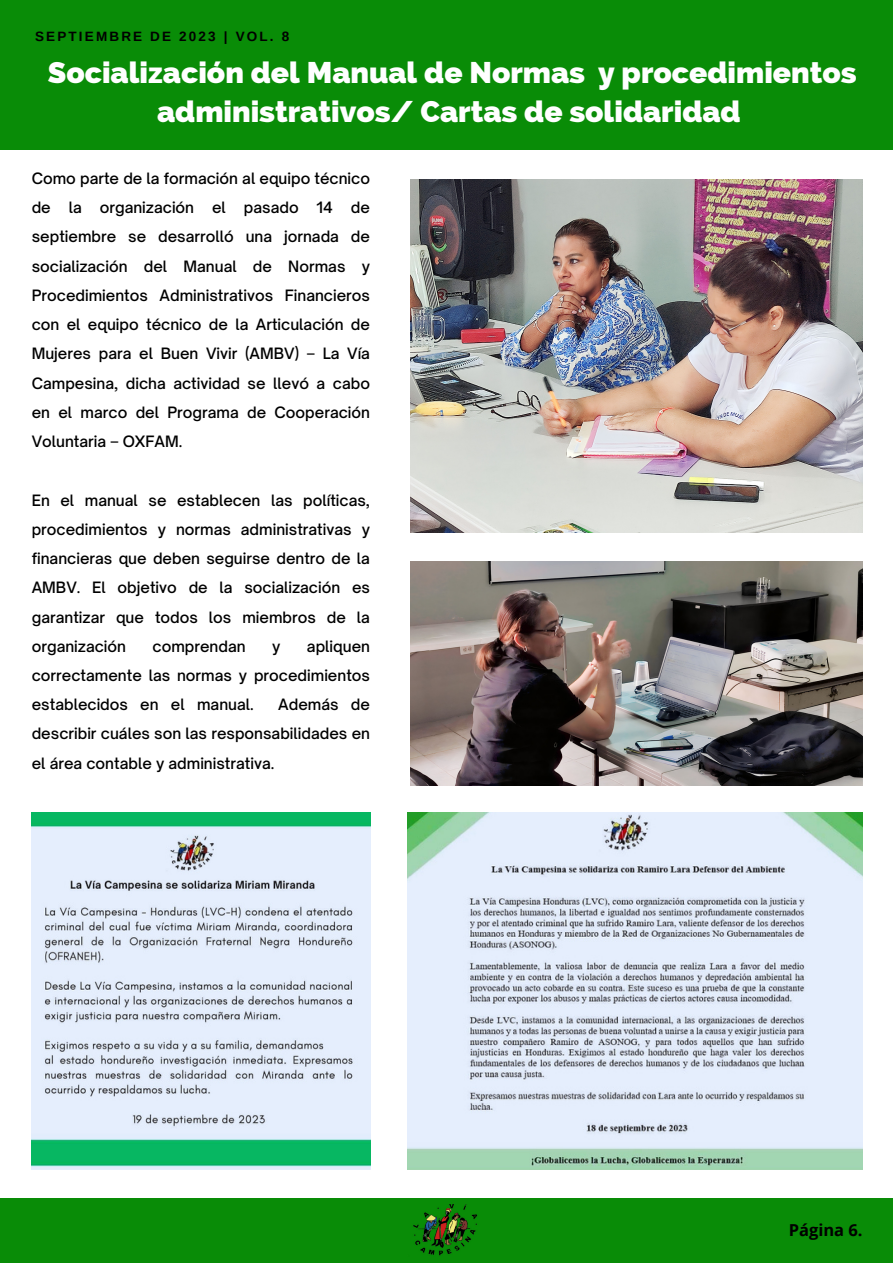
<style>
.page{position:relative;width:893px;height:1264px;background:#fff}
.page>*{position:absolute;margin:0;border:0;box-sizing:border-box;transform-origin:0 0}
.t1{font:800 30px/38.2px "Raleway";color:#fff;text-align:center}
.t2{font:700 16.5px "Open Sans";color:#000}
.t3{font:500 15px/29.2px "Open Sauce One";color:#000;text-align:justify}
.t4{font:700 13.5px "Arimo";letter-spacing:.16em;color:#000}
</style>
<div class="page">
<div style="left:0;top:1198px;width:892px;height:64px;background:#098c07"></div>
<div style="left:0;top:0;width:892px;height:149px;background:#098c07"></div>
<img style="left:413px;top:1204px;width:65px;height:52px">
<img style="left:410px;top:179px;width:452px;height:353px">
<img style="left:410px;top:561px;width:452px;height:224px">
<img style="left:407px;top:812px;width:455px;height:357px">
<img style="left:32px;top:812px;width:338px;height:357px">
<p class="t4" style="left:35px;top:29px;width:256px">SEPTIEMBRE DE 2023 | VOL. 8</p>
<p class="t1" style="left:48px;top:54px;width:810px">Socialización del Manual de Normas y procedimientos administrativos/ Cartas de solidaridad</p>
<p class="t3" style="left:32px;top:163px;width:340px">Como parte de la formación al equipo técnico de la organización el pasado 14 de septiembre se desarrolló una jornada de socialización del Manual de Normas y Procedimientos Administrativos Financieros con el equipo técnico de la Articulación de Mujeres para el Buen Vivir (AMBV) – La Vía Campesina, dicha actividad se llevó a cabo en el marco del Programa de Cooperación Voluntaria – OXFAM.</p>
<p class="t3" style="left:32px;top:485px;width:340px">En el manual se establecen las políticas, procedimientos y normas administrativas y financieras que deben seguirse dentro de la AMBV. El objetivo de la socialización es garantizar que todos los miembros de la organización</p>
<p class="t3" style="left:32px;top:631px;width:340px;text-indent:275px">apliquen correctamente las normas y procedimientos establecidos en el manual.</p>
<p class="t3" style="left:152px;top:631px;width:95px">comprendan</p>
<p class="t3" style="left:272px;top:631px;width:10px">y</p>
<p class="t3" style="left:32px;top:690px;width:340px;text-indent:246px">Además de describir cuáles son las responsabilidades en el área contable y administrativa.</p>
<p class="t2" style="left:788px;top:1218px;width:75px">Página 6.</p>
</div>
